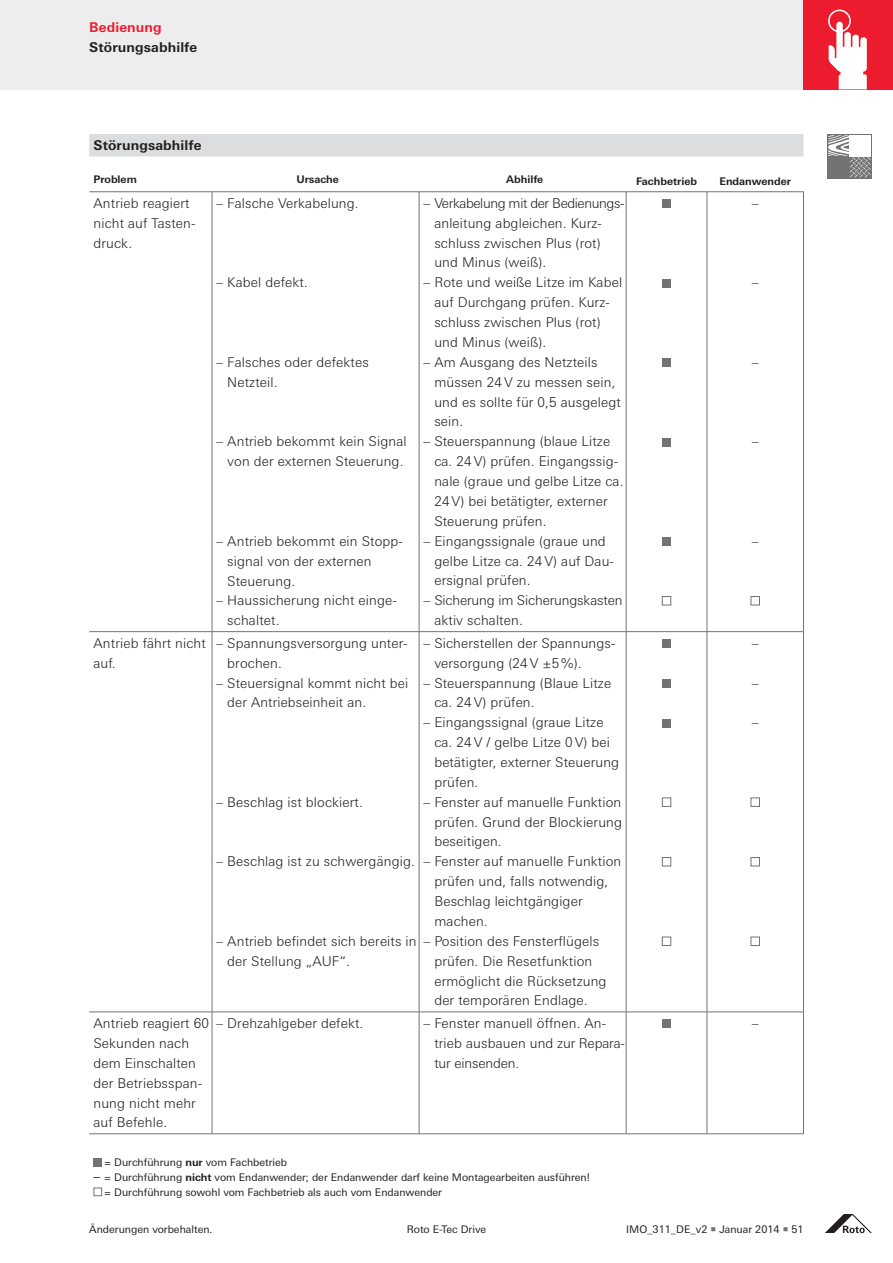
<style>
.page{position:relative;width:893px;height:1263px;background:#fff}
.page>*{position:absolute;margin:0;border:0;box-sizing:border-box;transform-origin:0 0}
.t1{font:300 13.5px/19.8px "LT Univers Basic";letter-spacing:.01em;color:#231f20}
.t2{font:300 13.5px/19.8px "LT Univers Basic";letter-spacing:-.01em;color:#231f20}
.t3{font:700 13.5px "LT Univers Basic";letter-spacing:.01em;color:#231f20}
.t4{font:700 13.5px "LT Univers Basic";letter-spacing:.01em;color:#ed1b2e}
.t5{font:10.5px/14.9px "LT Univers Basic";color:#231f20}
.t6{font:700 10.5px "LT Univers Basic";color:#231f20}
.s1{font-weight:700}
.s2{font-size:13.5px}
</style>
<div class="page">
<div style="left:0;top:0;width:812px;height:89px;background:#ededee"></div>
<svg style="left:825px;top:1214px;width:47px;height:19px"></svg>
<div style="left:804px;top:0;width:89px;height:89px;background:#ed1b2e"></div>
<svg style="left:828px;top:10px;width:39px;height:79px"></svg>
<div style="left:89px;top:134px;width:714px;height:23px;background:#dcddde"></div>
<hr style="left:89px;top:191px;width:715px;height:1px;background:#717375">
<hr style="left:89px;top:631px;width:715px;height:1px;background:#717375">
<hr style="left:89px;top:1012px;width:715px;height:1px;background:#717375">
<hr style="left:89px;top:1134px;width:715px;height:1px;background:#717375">
<hr style="left:212px;top:192px;width:1px;height:439px;background:#717375">
<hr style="left:419px;top:192px;width:1px;height:439px;background:#717375">
<hr style="left:626px;top:192px;width:1px;height:439px;background:#717375">
<hr style="left:707px;top:192px;width:1px;height:439px;background:#717375">
<hr style="left:803px;top:192px;width:1px;height:439px;background:#717375">
<hr style="left:212px;top:632px;width:1px;height:380px;background:#717375">
<hr style="left:419px;top:632px;width:1px;height:380px;background:#717375">
<hr style="left:626px;top:632px;width:1px;height:380px;background:#717375">
<hr style="left:707px;top:632px;width:1px;height:380px;background:#717375">
<hr style="left:803px;top:632px;width:1px;height:380px;background:#717375">
<hr style="left:212px;top:1012px;width:1px;height:122px;background:#717375">
<hr style="left:419px;top:1012px;width:1px;height:122px;background:#717375">
<hr style="left:626px;top:1012px;width:1px;height:122px;background:#717375">
<hr style="left:707px;top:1012px;width:1px;height:122px;background:#717375">
<hr style="left:803px;top:1012px;width:1px;height:122px;background:#717375">
<div style="left:662px;top:199px;width:9px;height:9px;background:#717375"></div>
<div style="left:662px;top:279px;width:9px;height:8px;background:#717375"></div>
<div style="left:662px;top:358px;width:9px;height:9px;background:#717375"></div>
<div style="left:662px;top:438px;width:9px;height:8px;background:#717375"></div>
<div style="left:662px;top:537px;width:9px;height:9px;background:#717375"></div>
<div style="left:662px;top:596px;width:9px;height:9px;border:1px solid #717375"></div>
<div style="left:750px;top:596px;width:10px;height:9px;border:1px solid #717375"></div>
<div style="left:662px;top:639px;width:9px;height:9px;background:#717375"></div>
<div style="left:662px;top:679px;width:9px;height:9px;background:#717375"></div>
<div style="left:662px;top:719px;width:9px;height:8px;background:#717375"></div>
<svg style="left:661px;top:797px;width:10px;height:149px"></svg>
<svg style="left:750px;top:797px;width:10px;height:149px"></svg>
<div style="left:662px;top:1020px;width:9px;height:8px;background:#717375"></div>
<div style="left:93px;top:1158px;width:9px;height:8px;background:#717375"></div>
<div style="left:93px;top:1188px;width:9px;height:8px;border:1px solid #717375"></div>
<div style="left:827px;top:134px;width:45px;height:45px;background:#717375"></div>
<svg style="left:828px;top:135px;width:43px;height:43px"></svg>
<p class="t4" style="left:89px;top:22px;width:74px">Bedienung</p>
<p class="t3" style="left:89px;top:42px;width:109px">Störungsabhilfe</p>
<p class="t3" style="left:93px;top:140px;width:109px">Störungsabhilfe</p>
<p class="t6" style="left:93px;top:176px;width:45px">Problem</p>
<p class="t6" style="left:296px;top:176px;width:44px">Ursache</p>
<p class="t6" style="left:506px;top:176px;width:39px">Abhilfe</p>
<p class="t6" style="left:636px;top:178px;width:62px">Fachbetrieb</p>
<p class="t6" style="left:719px;top:178px;width:73px">Endanwender</p>
<p class="t1" style="left:93px;top:194px;width:104px">Antrieb reagiert nicht auf Tasten&shy;druck.</p>
<p class="t1" style="left:216px;top:194px;width:144px">– Falsche Verkabelung.</p>
<p class="t1" style="left:216px;top:274px;width:93px">– Kabel defekt.</p>
<p class="t1" style="left:434px;top:194px;width:192px;text-indent:-11px">– Verkabelung mit der Bedienungs&shy;anleitung abgleichen. Kurz&shy;schluss zwischen Plus (rot) und Minus (weiß).</p>
<p class="t1" style="left:434px;top:274px;width:189px;text-indent:-11px">– Rote und weiße Litze im Kabel auf Durchgang prüfen. Kurz&shy;schluss zwischen Plus (rot) und Minus (weiß).</p>
<p class="t1" style="left:434px;top:353px;width:188px;text-indent:-11px">– Am Ausgang des Netzteils müssen 24 V zu messen sein, und es sollte für 0,5 ausgelegt sein.</p>
<p class="t1" style="left:434px;top:433px;width:191px;text-indent:-11px">– Steuerspannung (blaue Litze ca. 24 V) prüfen. Eingangssig&shy;nale (graue und gelbe Litze ca.<br>24 V) bei betätigter, externer<br>Steuerung prüfen.</p>
<p class="t1" style="left:434px;top:532px;width:181px;text-indent:-11px">– Eingangssignale (graue und gelbe Litze ca. 24 V) auf Dau&shy;ersignal prüfen.</p>
<p class="t2" style="left:434px;top:592px;width:190px;text-indent:-11px">– Sicherung im Sicherungskasten aktiv schalten.</p>
<p class="t1" style="left:752px;top:194px;width:8px">–</p>
<p class="t1" style="left:752px;top:274px;width:8px">–</p>
<p class="t1" style="left:227px;top:353px;width:143px;text-indent:-11px">– Falsches oder defektes<br>Netzteil.</p>
<p class="t1" style="left:752px;top:353px;width:8px">–</p>
<p class="t1" style="left:216px;top:433px;width:192px;text-align:center">– Antrieb bekommt kein Signal von der externen Steuerung.</p>
<p class="t1" style="left:752px;top:433px;width:8px">–</p>
<p class="t1" style="left:227px;top:532px;width:177px;text-indent:-11px">– Antrieb bekommt ein Stopp&shy;signal von der externen<br>Steuerung.</p>
<p class="t1" style="left:227px;top:592px;width:171px;text-indent:-11px">– Haussicherung nicht einge&shy;schaltet.</p>
<p class="t1" style="left:752px;top:532px;width:8px">–</p>
<p class="t1" style="left:434px;top:634px;width:183px;text-indent:-11px">– Sicherstellen der Spannungs&shy;versorgung (24 V ±5 %).</p>
<p class="t1" style="left:434px;top:674px;width:178px;text-indent:-11px">– Steuerspannung (Blaue Litze ca. 24 V) prüfen.</p>
<p class="t1" style="left:434px;top:714px;width:186px;text-indent:-11px">– Eingangssignal (graue Litze ca. 24 V / gelbe Litze 0 V) bei betätigter, externer Steuerung prüfen.</p>
<p class="t1" style="left:434px;top:793px;width:189px;text-align:justify;text-indent:-11px">– Fenster auf manuelle Funktion prüfen. Grund der Blockierung beseitigen.</p>
<p class="t1" style="left:434px;top:853px;width:189px;text-indent:-11px">– Fenster auf manuelle Funktion prüfen und, falls notwendig,<br>Beschlag leichtgängiger machen.</p>
<p class="t1" style="left:434px;top:932px;width:174px;text-indent:-11px">– Position des Fensterflügels prüfen. Die Resetfunktion ermöglicht die Rücksetzung der temporären Endlage.</p>
<p class="t1" style="left:93px;top:634px;width:114px">Antrieb fährt nicht auf.</p>
<p class="t1" style="left:227px;top:634px;width:182px;text-indent:-11px">– Spannungsversorgung unter&shy;brochen.</p>
<p class="t1" style="left:227px;top:674px;width:182px;text-indent:-11px">– Steuersignal kommt nicht bei der Antriebseinheit an.</p>
<p class="t1" style="left:216px;top:793px;width:148px">– Beschlag ist blockiert.</p>
<p class="t1" style="left:216px;top:853px;width:200px">– Beschlag ist zu schwergängig.</p>
<p class="t1" style="left:227px;top:932px;width:191px;text-indent:-11px">– Antrieb befindet sich bereits in der Stellung „AUF“.</p>
<p class="t1" style="left:752px;top:634px;width:8px">–</p>
<p class="t1" style="left:752px;top:674px;width:8px">–</p>
<p class="t1" style="left:752px;top:714px;width:8px">–</p>
<p class="t1" style="left:93px;top:1015px;width:117px">Antrieb reagiert 60<br>Sekunden nach dem Einschalten der Betriebsspan&shy;nung nicht mehr auf Befehle.</p>
<p class="t1" style="left:216px;top:1015px;width:149px">– Drehzahlgeber defekt.</p>
<p class="t1" style="left:434px;top:1015px;width:192px;text-indent:-11px">– Fenster manuell öffnen. An&shy;trieb ausbauen und zur Repara&shy;tur einsenden.</p>
<p class="t1" style="left:752px;top:1015px;width:8px">–</p>
<p class="t5" style="left:104px;top:1156px;width:185px">= Durchführung <span class="s1">nur</span> vom Fachbetrieb</p>
<p class="t5" style="left:104px;top:1171px;width:487px;text-indent:-11px"><span class="s2">–</span> = Durchführung <span class="s1">nicht</span> vom Endanwender; der Endanwender darf keine Montagearbeiten ausführen! = Durchführung sowohl vom Fachbetrieb als auch vom Endanwender</p>
<p class="t5" style="left:89px;top:1223px;width:125px">Änderungen vorbehalten.</p>
<p class="t5" style="left:407px;top:1223px;width:81px">Roto E-Tec Drive</p>
<p class="t5" style="left:626px;top:1223px;width:179px">IMO_311_DE_v2 Januar 2014 51</p>
</div>
